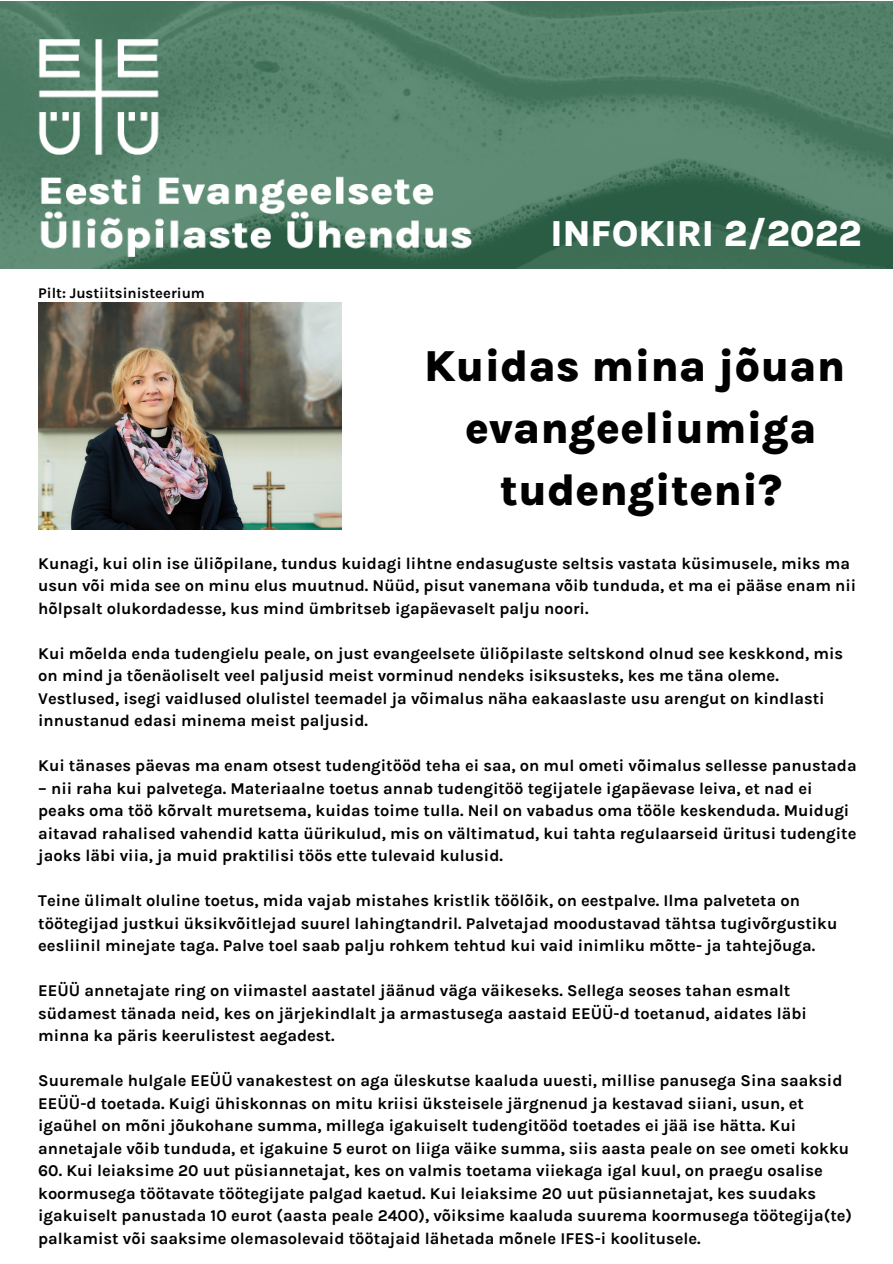
<style>
.page{position:relative;width:893px;height:1264px;background:#fff}
.page>*{position:absolute;margin:0;border:0;box-sizing:border-box;transform-origin:0 0}
.t1{font:800 44.4px/61.8px "Karla";color:#000;text-align:center}
.t2{font:800 37.05px "Karla";color:#fff}
.t3{font:700 16.5px/22.5px "Karla";color:#000}
.t4{font:700 14.85px "Karla";color:#000}
</style>
<div class="page">
<img style="left:511px;top:2px;width:381px;height:266px">
<img style="left:0;top:2px;width:511px;height:267px">
<img style="left:38px;top:302px;width:304px;height:227px">
<p class="t4" style="left:38px;top:284px;width:168px">Pilt: Justiitsinisteerium</p>
<h2 class="t2" style="left:550px;top:212px;width:312px">INFOKIRI 2/2022</h2>
<h1 class="t1" style="left:424px;top:335px;width:422px">Kuidas mina jõuan evangeeliumiga tudengiteni?</h1>
<p class="t3" style="left:38px;top:552px;width:819px">Kunagi, kui olin ise üliõpilane, tundus kuidagi lihtne endasuguste seltsis vastata küsimusele, miks ma usun või mida see on minu elus muutnud. Nüüd, pisut vanemana võib tunduda, et ma ei pääse enam nii hõlpsalt olukordadesse, kus mind ümbritseb igapäevaselt palju noori.</p>
<p class="t3" style="left:38px;top:642px;width:806px">Kui mõelda enda tudengielu peale, on just evangeelsete üliõpilaste seltskond olnud see keskkond, mis on mind ja tõenäoliselt veel paljusid meist vorminud nendeks isiksusteks, kes me täna oleme.<br>Vestlused, isegi vaidlused olulistel teemadel ja võimalus näha eakaaslaste usu arengut on kindlasti innustanud edasi minema meist paljusid.</p>
<p class="t3" style="left:38px;top:754px;width:819px">Kui tänases päevas ma enam otsest tudengitööd teha ei saa, on mul ometi võimalus sellesse panustada</p>
<p class="t3" style="left:38px;top:777px;width:819px">– nii raha kui palvetega. Materiaalne toetus annab tudengitöö tegijatele igapäevase leiva, et nad ei peaks oma töö kõrvalt muretsema, kuidas toime tulla. Neil on vabadus oma tööle keskenduda. Muidugi aitavad rahalised vahendid katta üürikulud, mis on vältimatud, kui tahta regulaarseid üritusi tudengite jaoks läbi viia, ja muid praktilisi töös ette tulevaid kulusid.</p>
<p class="t3" style="left:38px;top:889px;width:800px">Teine ülimalt oluline toetus, mida vajab mistahes kristlik töölõik, on eestpalve. Ilma palveteta on töötegijad justkui üksikvõitlejad suurel lahingtandril. Palvetajad moodustavad tähtsa tugivõrgustiku eesliinil minejate taga. Palve toel saab palju rohkem tehtud kui vaid inimliku mõtte- ja tahtejõuga.</p>
<p class="t3" style="left:38px;top:979px;width:770px">EEÜÜ annetajate ring on viimastel aastatel jäänud väga väikeseks. Sellega seoses tahan esmalt südamest tänada neid, kes on järjekindlalt ja armastusega aastaid EEÜÜ-d toetanud, aidates läbi minna ka päris keerulistest aegadest.</p>
<p class="t3" style="left:38px;top:1069px;width:812px">Suuremale hulgale EEÜÜ vanakestest on aga üleskutse kaaluda uuesti, millise panusega Sina saaksid EEÜÜ-d toetada. Kuigi ühiskonnas on mitu kriisi üksteisele järgnenud ja kestavad siiani, usun, et igaühel on mõni jõukohane summa, millega igakuiselt tudengitööd toetades ei jää ise hätta. Kui annetajale võib tunduda, et igakuine 5 eurot on liiga väike summa, siis aasta peale on see ometi kokku</p>
<p class="t3" style="left:38px;top:1159px;width:815px">60. Kui leiaksime 20 uut püsiannetajat, kes on valmis toetama viiekaga igal kuul, on praegu osalise koormusega töötavate töötegijate palgad kaetud. Kui leiaksime 20 uut püsiannetajat, kes suudaks igakuiselt panustada 10 eurot (aasta peale 2400), võiksime kaaluda suurema koormusega töötegija(te) palkamist või saaksime olemasolevaid töötajaid lähetada mõnele IFES-i koolitusele.</p>
</div>
